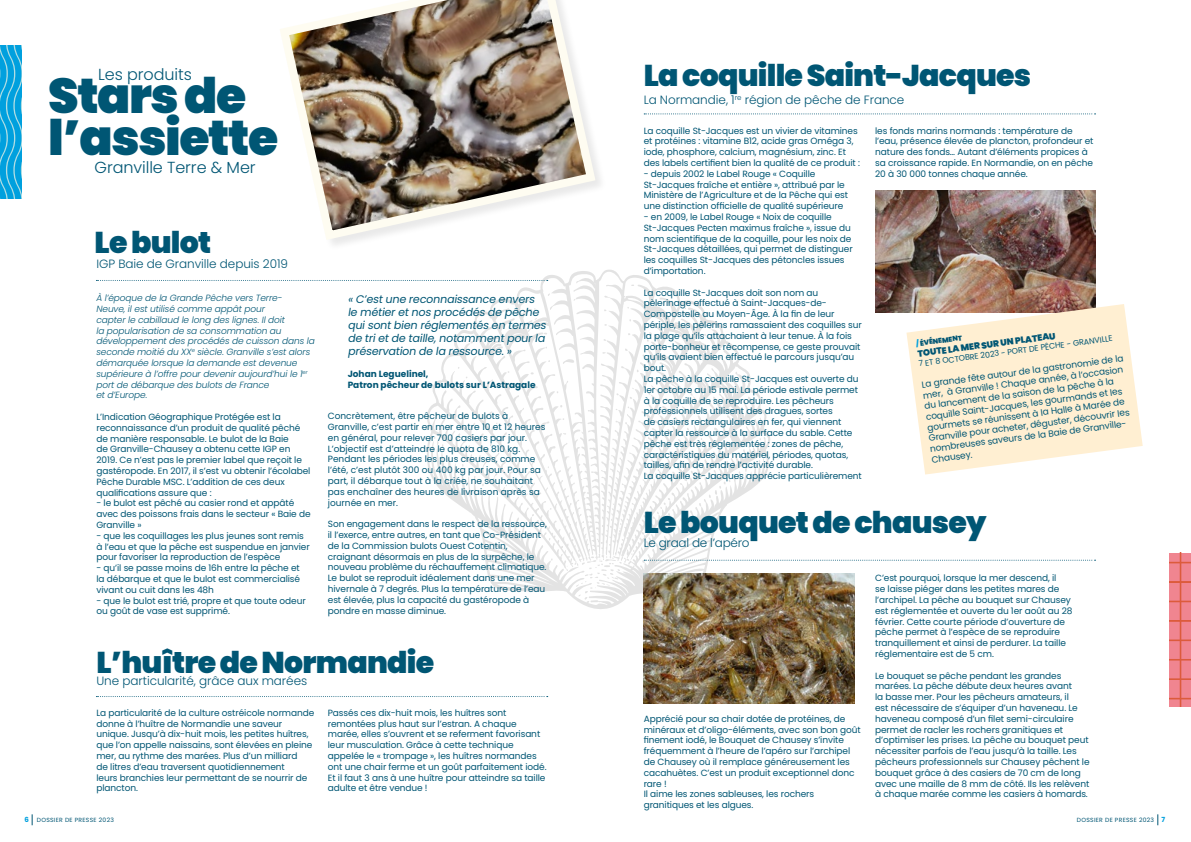
<style>
.page{position:relative;width:1191px;height:842px;background:#fff}
.page>*{position:absolute;margin:0;border:0;box-sizing:border-box;transform-origin:0 0}
.t1{font:900 49px/41.2px "Poppins";letter-spacing:-.03em;color:#005674}
.t2{font:900 30px "Poppins";letter-spacing:-.025em;color:#005674}
.t3{font:300 16px "Poppins";letter-spacing:-.005em;color:#005674}
.t4{font:300 12px "Poppins";letter-spacing:-.005em;color:#005674}
.t5{font:italic 11px/13.2px "Poppins";color:#005674}
.t6{font:9px/10.8px "Poppins";letter-spacing:-.01em;color:#005674}
.t7{font:italic 300 9px/10.8px "Poppins";letter-spacing:-.01em;color:#005674}
.t8{font:700 9px/10.8px "Poppins";color:#005674}
.t9{font:900 9px "Poppins";color:#005674}
.t10{font:8px "Poppins";color:#005674}
.t11{font:900 7px "Poppins";color:#005674}
.t12{font:6px "Poppins";letter-spacing:.05em;color:#005674}
.s1{font-weight:700;font-size:7px;color:#00a0de}
.s2{color:#00a0de}
</style>
<div class="page">
<img style="left:875px;top:191px;width:220px;height:121px">
<svg style="left:427px;top:270px;width:279px;height:339px"></svg>
<svg style="left:576px;top:277px;width:20px;height:12px"></svg>
<svg style="left:485px;top:379px;width:8px;height:13px"></svg>
<svg style="left:493px;top:453px;width:7px;height:9px"></svg>
<svg style="left:464px;top:413px;width:4px;height:3px"></svg>
<svg style="left:434px;top:436px;width:41px;height:44px"></svg>
<svg style="left:482px;top:468px;width:25px;height:24px"></svg>
<img style="left:280px;top:0;width:320px;height:245px">
<svg style="left:906px;top:304px;width:236px;height:148px;fill:#ffefd2"></svg>
<svg style="left:96px;top:280px;width:452px;height:1px"></svg>
<svg style="left:644px;top:113px;width:451px;height:1px"></svg>
<svg style="left:529px;top:318px;width:566px;height:288px"></svg>
<svg style="left:96px;top:696px;width:452px;height:1px"></svg>
<svg style="left:1169px;top:553px;width:22px;height:153px;background:#ec7e83"></svg>
<img style="left:643px;top:574px;width:211px;height:129px">
<svg style="left:0;top:45px;width:21px;height:154px;background:#1ca9de"></svg>
<h3 class="t3" style="left:98px;top:65px;width:95px">Les produits</h3>
<h1 class="t1" style="left:48px;top:76px;width:232px">Stars de l’assiette</h1>
<h3 class="t3" style="left:95px;top:158px;width:163px">Granville Terre &amp; Mer</h3>
<h2 class="t2" style="left:95px;top:225px;width:118px">Le bulot</h2>
<h3 class="t4" style="left:96px;top:256px;width:193px">IGP Baie de Granville depuis 2019</h3>
<p class="t7" style="left:96px;top:293px;width:220px">À l’époque de la Grande Pêche vers Terre-<br>Neuve, il est utilisé comme appât pour<br>capter le cabillaud le long des lignes. Il doit<br>la popularisation de sa consommation au développement des procédés de cuisson dans la seconde moitié du XX<sup>e</sup> siècle. Granville s’est alors démarquée lorsque la demande est devenue supérieure à l’offre pour devenir aujourd’hui le 1<sup>er </sup>port de débarque des bulots de France<br>et d’Europe.</p>
<p class="t6" style="left:96px;top:412px;width:215px">L’Indication Géographique Protégée est la reconnaissance d’un produit de qualité pêché de manière responsable. Le bulot de la Baie<br>de Granville-Chausey a obtenu cette IGP en 2019. Ce n’est pas le premier label que reçoit le gastéropode. En 2017, il s’est vu obtenir l’écolabel Pêche Durable MSC. L’addition de ces deux qualifications assure que :</p>
<p class="t6" style="left:96px;top:498px;width:216px">- le bulot est pêché au casier rond et appâté avec des poissons frais dans le secteur « Baie de<br>Granville »</p>
<p class="t6" style="left:96px;top:530px;width:215px">- que les coquillages les plus jeunes sont remis à l’eau et que la pêche est suspendue en janvier pour favoriser la reproduction de l’espèce</p>
<p class="t6" style="left:96px;top:563px;width:205px;text-align:justify">- qu’il se passe moins de 16h entre la pêche et la débarque et que le bulot est commercialisé vivant ou cuit dans les 48h</p>
<p class="t6" style="left:96px;top:595px;width:211px">- que le bulot est trié, propre et que toute odeur ou goût de vase est supprimé.</p>
<p class="t5" style="left:348px;top:292px;width:203px">«C’estune reconnaissance envers le métieretnos procédés de pêche quisontbien réglementés en termes de trietde taille,notammentpourla préservation de la ressource.»</p>
<p class="t8" style="left:348px;top:368px;width:189px">Johan Leguelinel,<br>Patron pêcheur de bulots sur L’Astragale</p>
<p class="t6" style="left:328px;top:411px;width:219px">Concrètement, être pêcheur de bulots à Granville, c’est partir en mer entre 10 et 12 heures en général, pour relever 700 casiers par jour.<br>L’objectif est d’atteindre le quota de 810 kg.<br>Pendant les périodes les plus creuses, comme l’été, c’est plutôt 300 ou 400 kg par jour. Pour sa part, il débarque tout à la criée, ne souhaitant pas enchaîner des heures de livraison après sa journée en mer.</p>
<p class="t6" style="left:328px;top:519px;width:220px">Son engagement dans le respect de la ressource, il l’exerce, entre autres, en tant que Co-Président de la Commission bulots Ouest Cotentin, craignant désormais en plus de la surpêche, le nouveau problème du réchauffement climatique.<br>Le bulot se reproduit idéalement dans une mer hivernale à 7 degrés. Plus la température de l’eau est élevée, plus la capacité du gastéropode à pondre en masse diminue.</p>
<h2 class="t2" style="left:96px;top:645px;width:339px">L’huître de Normandie</h2>
<h3 class="t4" style="left:96px;top:674px;width:212px">Une particularité, grâce aux marées</h3>
<p class="t6" style="left:96px;top:707px;width:219px">La particularité de la culture ostréicole normande donne à l’huître de Normandie une saveur unique. Jusqu’à dix-huit mois, les petites huîtres, que l’on appelle naissains, sont élevées en pleine mer, au rythme des marées. Plus d’un milliard<br>de litres d’eau traversent quotidiennement<br>leurs branchies leur permettant de se nourrir de plancton.</p>
<p class="t6" style="left:328px;top:707px;width:220px">Passés ces dix-huit mois, les huîtres sont remontées plus haut sur l’estran. A chaque marée, elles s’ouvrent et se referment favorisant leur musculation. Grâce à cette technique appelée le « trompage », les huîtres normandes ont une chair ferme et un goût parfaitement iodé.<br>Et il faut 3 ans à une huître pour atteindre sa taille adulte et être vendue !</p>
<p class="t12" style="left:24px;top:816px;width:91px"><span class="s1">6</span> DOSSIER DE PRESSE 2023</p>
<h2 class="t2" style="left:643px;top:58px;width:389px">La coquille Saint-Jacques</h2>
<h3 class="t4" style="left:643px;top:93px;width:262px">La Normandie, 1<sup>re</sup> région de pêche de France</h3>
<p class="t6" style="left:643px;top:125px;width:218px">La coquille St-Jacques est un vivier de vitamines et protéines : vitamine B12, acide gras Oméga 3, iode, phosphore, calcium, magnésium, zinc. Et des labels certifient bien la qualité de ce produit :</p>
<p class="t6" style="left:643px;top:168px;width:206px">- depuis 2002 le Label Rouge « Coquille St-Jacques fraîche et entière », attribué par le Ministère de l’Agriculture et de la Pêche qui est une distinction officielle de qualité supérieure</p>
<p class="t6" style="left:643px;top:211px;width:211px">- en 2009, le Label Rouge « Noix de coquille St-Jacques Pecten maximus fraîche », issue du nom scientifique de la coquille, pour les noix de St-Jacques détaillées, qui permet de distinguer les coquilles St-Jacques des pétoncles issues d’importation.</p>
<p class="t6" style="left:643px;top:287px;width:220px">La coquille St-Jacques doit son nom au pèlerinage effectué à Saint-Jacques-de-Compostelle au Moyen-Âge. À la fin de leur périple, les pèlerins ramassaient des coquilles sur la plage qu’ils attachaient à leur tenue. À la fois porte-bonheur et récompense, ce geste prouvait qu’ils avaient bien effectué le parcours jusqu’au bout.<br>La pêche à la coquille St-Jacques est ouverte du 1er octobre au 15 mai. La période estivale permet à la coquille de se reproduire. Les pêcheurs professionnels utilisent des dragues, sortes<br>de casiers rectangulaires en fer, qui viennent capter la ressource à la surface du sable. Cette pêche est très réglementée : zones de pêche, caractéristiques du matériel, périodes, quotas, tailles, afin de rendre l’activité durable.<br>La coquille St-Jacques apprécie particulièrement</p>
<p class="t6" style="left:875px;top:125px;width:220px">les fonds marins normands : température de l’eau, présence élevée de plancton, profondeur et nature des fonds… Autant d’éléments propices à sa croissance rapide. En Normandie, on en pêche 20 à 30 000 tonnes chaque année.</p>
<p class="t9" style="left:917px;top:348px;width:140px;rotate:-7deg">TOUTE LA MER SUR UN PLATEAU</p>
<p class="t11" style="left:915px;top:340px;width:48px;rotate:-8deg"><span class="s2">/</span> ÉVÉNEMENT</p>
<p class="t10" style="left:918px;top:358px;width:197px;rotate:-7deg">7 ET 8 OCTOBRE 2023 - PORT DE PÊCHE - GRANVILLE</p>
<p class="t6" style="left:921px;top:378px;width:205px;rotate:-7deg">La grande fête autour de la gastronomie de la mer, à Granville ! Chaque année, à l’occasion du lancement de la saison de la pêche à la coquille Saint-Jacques, les gourmands et les gourmets se réunissent à la Halle à Marée de Granville pour acheter, déguster, découvrir les nombreuses saveurs de la Baie de Granville-Chausey.</p>
<h2 class="t2" style="left:643px;top:505px;width:344px">Le bouquet de chausey</h2>
<h3 class="t4" style="left:643px;top:536px;width:107px">Le graal de l’apéro</h3>
<p class="t6" style="left:643px;top:713px;width:219px">Apprécié pour sa chair dotée de protéines, de minéraux et d’oligo-éléments, avec son bon goût finement iodé, le Bouquet de Chausey s’invite fréquemment à l’heure de l’apéro sur l’archipel de Chausey où il remplace généreusement les cacahuètes. C’est un produit exceptionnel donc rare !<br>Il aime les zones sableuses, les rochers granitiques et les algues.</p>
<p class="t6" style="left:875px;top:573px;width:199px">C’est pourquoi, lorsque la mer descend, il<br>se laisse piéger dans les petites mares de l’archipel. La pêche au bouquet sur Chausey est réglementée et ouverte du 1er août au 28 février. Cette courte période d’ouverture de pêche permet à l’espèce de se reproduire tranquillement et ainsi de perdurer. La taille réglementaire est de 5 cm.</p>
<p class="t6" style="left:875px;top:670px;width:216px">Le bouquet se pêche pendant les grandes marées. La pêche débute deux heures avant<br>la basse mer. Pour les pêcheurs amateurs, il<br>est nécessaire de s’équiper d’un haveneau. Le haveneau composé d’un filet semi-circulaire permet de racler les rochers granitiques et d’optimiser les prises. La pêche au bouquet peut nécessiter parfois de l’eau jusqu’à la taille. Les pêcheurs professionnels sur Chausey pêchent le bouquet grâce à des casiers de 70 cm de long avec une maille de 8 mm de côté. Ils les relèvent à chaque marée comme les casiers à homards.</p>
<p class="t12" style="left:1077px;top:816px;width:90px">DOSSIER DE PRESSE 2023 <span class="s1">7</span></p>
</div>
